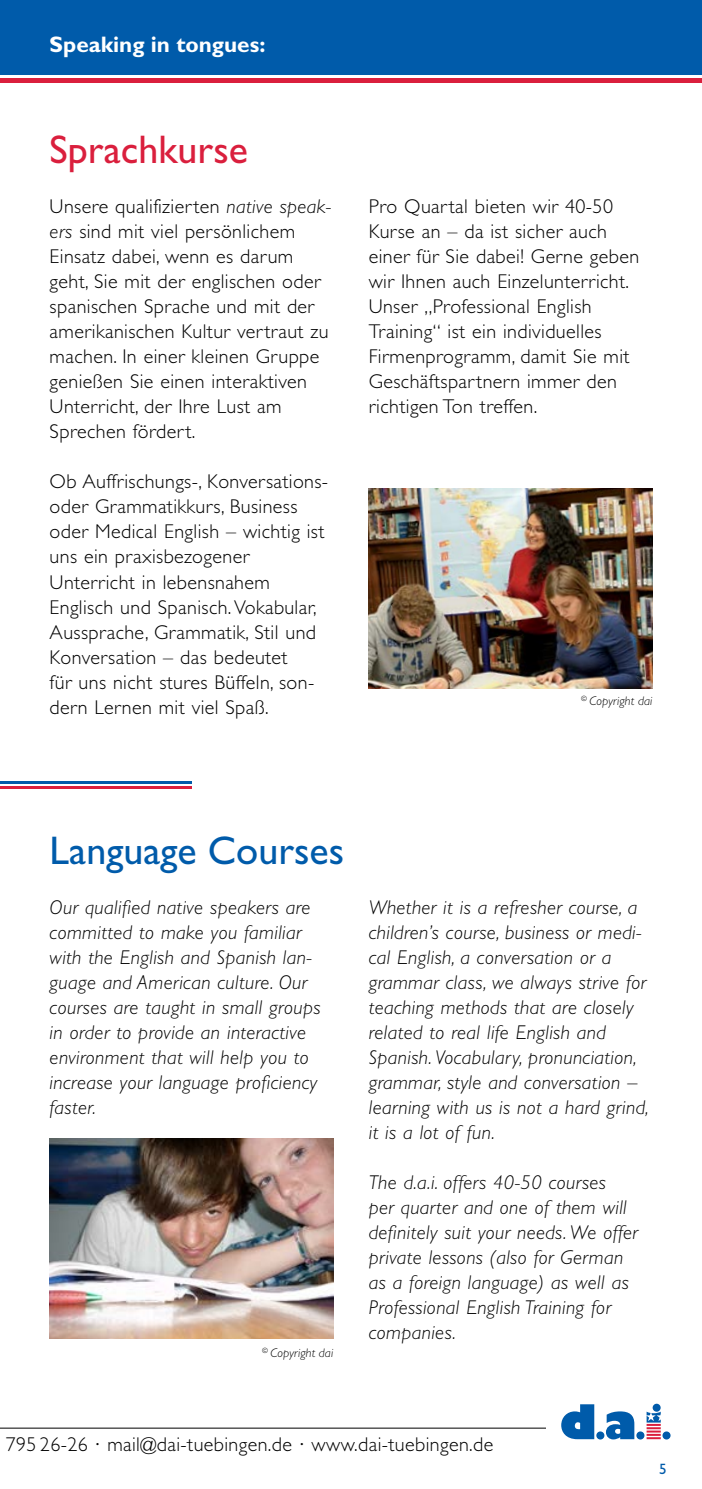
<style>
.page{position:relative;width:702px;height:1489px;background:#fff}
.page>*{position:absolute;margin:0;border:0;box-sizing:border-box;transform-origin:0 0}
.t1{font:40px "Gill Sans";color:#005baa}
.t2{font:40px "Gill Sans";color:#da1f3d}
.t3{font:700 22.5px "Gill Sans";color:#fff}
.text{font:300 20px/25px "Gill Sans";letter-spacing:.02em;color:#000}
.text-2{font:italic 300 20px/25px "Gill Sans";letter-spacing:.02em;color:#000}
._6_pt_3_mm_white_med{font:15px "Gill Sans";color:#005baa}
.t4{font:italic 300 12.5px "Gill Sans";letter-spacing:.01em;color:#000}
.s1{font-style:italic}
</style>
<div class="page">
<div style="left:0;top:0;width:702px;height:74px;background:#005baa"></div>
<div style="left:0;top:78px;width:702px;height:5px;background:#da1f3d"></div>
<hr style="left:0;top:786px;width:191px;height:2px;background:#da1f3d">
<hr style="left:0;top:781px;width:191px;height:2px;background:#005baa">
<hr style="left:0;top:1427px;width:546px;height:1px;background:#000">
<img style="left:50px;top:1138px;width:283px;height:200px">
<img style="left:369px;top:488px;width:283px;height:200px">
<svg style="left:561px;top:1404px;width:33px;height:34px"></svg>
<svg style="left:606px;top:1411px;width:28px;height:28px"></svg>
<div style="left:596px;top:1431px;width:8px;height:8px;background:#005baa;border-radius:50%"></div>
<div style="left:636px;top:1431px;width:8px;height:8px;background:#005baa;border-radius:50%"></div>
<div style="left:662px;top:1431px;width:8px;height:8px;background:#005baa;border-radius:50%"></div>
<svg style="left:646px;top:1403px;width:14px;height:35px"></svg>
<p class="t3" style="left:50px;top:31px;width:217px">Speaking in tongues:</p>
<p class="t2" style="left:50px;top:127px;width:200px">Sprachkurse</p>
<p class="text" style="left:50px;top:194px;width:283px">Unsere qualifizierten <span class="s1">native speak&shy;ers</span> sind mit viel persönlichem<br>Einsatz dabei, wenn es darum geht, Sie mit der englischen oder spanischen Sprache und mit der amerikanischen Kultur vertraut zu machen. In einer kleinen Gruppe genießen Sie einen interaktiven<br>Unterricht, der Ihre Lust am<br>Sprechen fördert.</p>
<p class="text" style="left:50px;top:469px;width:280px">Ob Auffrischungs-, Konversations&shy;oder Grammatikkurs, Business oder Medical English – wichtig ist uns ein praxisbezogener<br>Unterricht in lebensnahem<br>Englisch und Spanisch. Vokabular,<br>Aussprache, Grammatik, Stil und<br>Konversation – das bedeutet</p>
<p class="text" style="left:50px;top:669px;width:266px">für uns nicht stures Büffeln, son&shy;dern Lernen mit viel Spaß.</p>
<p class="text" style="left:369px;top:194px;width:246px">Pro Quartal bieten wir 40-50</p>
<p class="text" style="left:369px;top:219px;width:272px">Kurse an – da ist sicher auch einer für Sie dabei! Gerne geben wir Ihnen auch Einzelunterricht.</p>
<p class="text" style="left:369px;top:294px;width:224px">Unser „Professional English</p>
<p class="text" style="left:369px;top:319px;width:234px">Training“ ist ein individuelles</p>
<p class="text" style="left:369px;top:344px;width:262px">Firmenprogramm, damit Sie mit</p>
<p class="text" style="left:369px;top:369px;width:250px">Geschäftspartnern immer den</p>
<p class="text" style="left:369px;top:394px;width:170px">richtigen Ton treffen.</p>
<p class="t4" style="left:581px;top:693px;width:73px"><sup>©</sup> Copyright dai</p>
<p class="t1" style="left:50px;top:827px;width:296px">Language Courses</p>
<p class="text-2" style="left:50px;top:894px;width:262px">Our qualified native speakers are</p>
<p class="text-2" style="left:50px;top:919px;width:272px">committed to make you familiar with the English and Spanish lan&shy;guage and American culture. Our courses are taught in small groups in order to provide an interactive environment that will help you to increase your language proficiency faster.</p>
<p class="t4" style="left:262px;top:1345px;width:73px"><sup>©</sup> Copyright dai</p>
<p class="text-2" style="left:369px;top:894px;width:281px">Whether it is a refresher course, a children’s course, business or medi&shy;cal English, a conversation or a grammar class, we always strive for teaching methods that are closely related to real life English and Spanish. Vocabulary, pronunciation, grammar, style and conversation – learning with us is not a hard grind, it is a lot of fun.</p>
<p class="text-2" style="left:369px;top:1169px;width:271px">The d.a.i. offers 40-50 courses<br>per quarter and one of them will definitely suit your needs. We offer private lessons (also for German as a foreign language) as well as<br>Professional English Training for companies.</p>
<p class="text" style="left:6px;top:1431px;width:489px">795 26-26 · mail@dai-tuebingen.de · www.dai-tuebingen.de</p>
<p class="_6_pt_3_mm_white_med" style="left:659px;top:1459px;width:9px">5</p>
</div>
